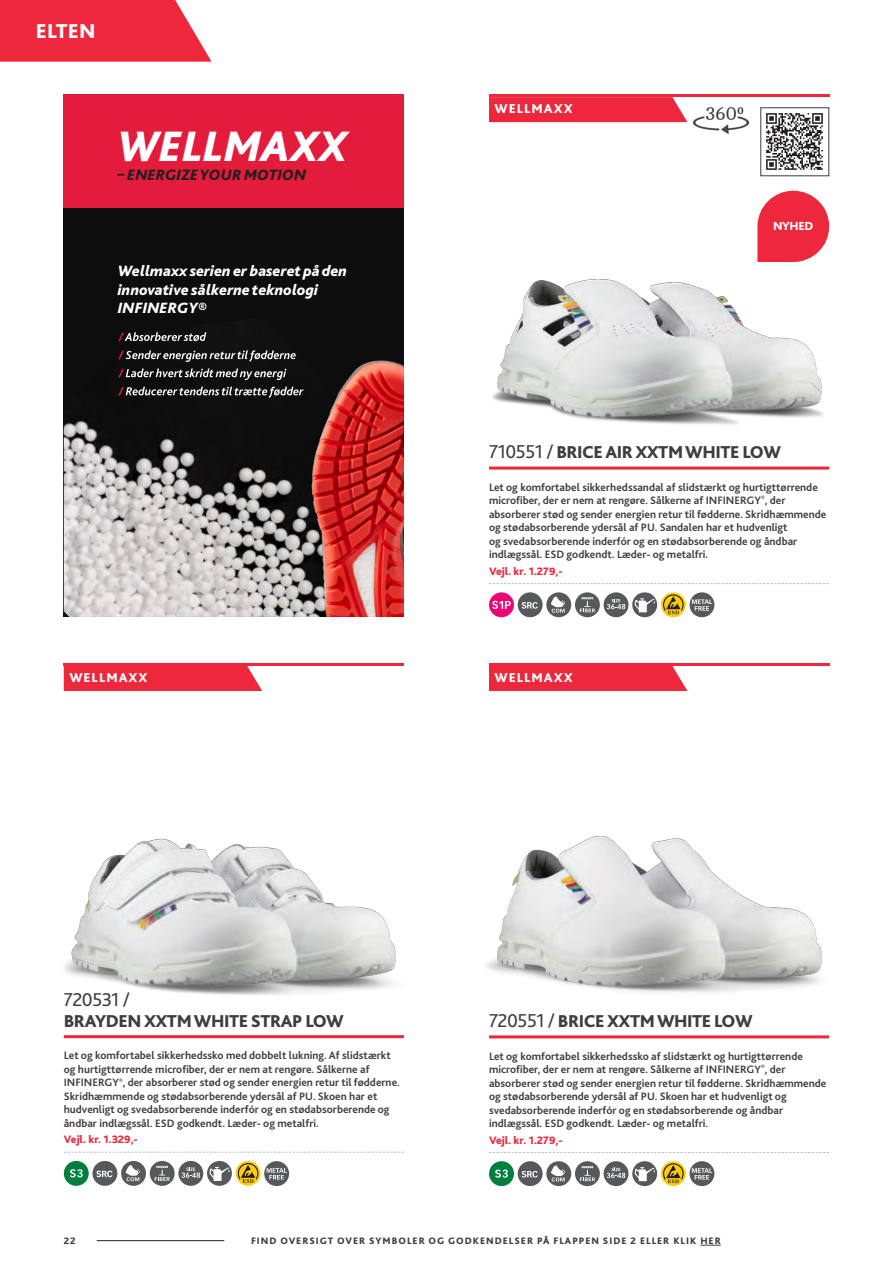
<style>
.page{position:relative;width:893px;height:1263px;background:#fff}
.page>*{position:absolute;margin:0;border:0;box-sizing:border-box;transform-origin:0 0}
.t1{font:italic 800 44.55px "Bliss 2";color:#fff}
.t2{font:800 21px "Bliss 2";letter-spacing:.01em;color:#fff}
.t3{font:19.5px "Bliss 2";letter-spacing:-.025em;color:#3e3e3f}
.t4{font:800 18px "Bliss 2";letter-spacing:-.025em;color:#3e3e3f}
.t5{font:italic 800 15.75px "Bliss 2";color:#231f20}
.t6{font:italic 800 15.6px/18.8px "Bliss 2";color:#fff}
.t7{font:800 13.5px "Bliss 2";letter-spacing:.075em;color:#fff}
.t8{font:800 12.3px "Bliss 2";letter-spacing:-.025em;color:#fff}
.t9{font:700 11.25px/13.5px "Bliss 2";color:#3e3e3f}
.t10{font:800 11.25px "Bliss 2";color:#ed283d}
.t11{font:800 9.75px "Bliss 2";letter-spacing:.1em;color:#3e3e3f}
.s1{font-weight:400;font-size:19.5px}
</style>
<div class="page">
<svg style="left:700px;top:1245px;width:21px;height:1px"></svg>
<hr style="left:97px;top:1240px;width:127px;height:1px;background:#231f20">
<svg style="left:0;top:0;width:212px;height:62px;background:#ee3b4e"></svg>
<div style="left:64px;top:94px;width:340px;height:181px;background:#e41c3b"></div>
<div style="left:64px;top:209px;width:340px;height:408px;background:#0d0d0d"></div>
<img style="left:64px;top:332px;width:154px;height:285px">
<svg style="left:118px;top:387px;width:100px;height:11px"></svg>
<svg style="left:118px;top:368px;width:100px;height:12px"></svg>
<svg style="left:118px;top:350px;width:100px;height:12px"></svg>
<svg style="left:118px;top:332px;width:88px;height:9px"></svg>
<img style="left:218px;top:350px;width:186px;height:267px">
<img style="left:63px;top:663px;width:333px;height:332px">
<hr style="left:64px;top:1035px;width:340px;height:3px;background:#ed283d">
<svg style="left:64px;top:1152px;width:340px;height:1px"></svg>
<div style="left:64px;top:1161px;width:25px;height:25px;background:#007e3d;border-radius:50%"></div>
<svg style="left:70px;top:1169px;width:13px;height:8px"></svg>
<div style="left:92px;top:1161px;width:25px;height:25px;background:#57585a;border-radius:50%"></div>
<svg style="left:96px;top:1170px;width:17px;height:7px"></svg>
<div style="left:121px;top:1161px;width:25px;height:25px;background:#57585a;border-radius:50%"></div>
<svg style="left:126px;top:1165px;width:14px;height:16px"></svg>
<div style="left:150px;top:1161px;width:25px;height:25px;background:#57585a;border-radius:50%"></div>
<svg style="left:155px;top:1166px;width:15px;height:15px"></svg>
<div style="left:178px;top:1161px;width:25px;height:25px;background:#57585a;border-radius:50%"></div>
<svg style="left:181px;top:1167px;width:19px;height:11px"></svg>
<div style="left:207px;top:1161px;width:25px;height:25px;background:#57585a;border-radius:50%"></div>
<svg style="left:209px;top:1167px;width:21px;height:14px"></svg>
<svg style="left:236px;top:1161px;width:25px;height:25px"></svg>
<svg style="left:237px;top:1163px;width:22px;height:20px"></svg>
<div style="left:64px;top:666px;width:198px;height:25px;background:#ed283d"></div>
<hr style="left:64px;top:663px;width:340px;height:3px;background:#ed283d">
<img style="left:486px;top:663px;width:344px;height:329px">
<hr style="left:489px;top:1035px;width:340px;height:3px;background:#ed283d">
<svg style="left:489px;top:1152px;width:340px;height:1px"></svg>
<div style="left:489px;top:1161px;width:25px;height:25px;background:#007e3d;border-radius:50%"></div>
<svg style="left:495px;top:1169px;width:13px;height:9px"></svg>
<div style="left:518px;top:1161px;width:25px;height:25px;background:#57585a;border-radius:50%"></div>
<svg style="left:522px;top:1171px;width:16px;height:6px"></svg>
<div style="left:546px;top:1161px;width:25px;height:25px;background:#57585a;border-radius:50%"></div>
<svg style="left:551px;top:1165px;width:14px;height:16px"></svg>
<div style="left:575px;top:1161px;width:25px;height:25px;background:#57585a;border-radius:50%"></div>
<svg style="left:580px;top:1166px;width:15px;height:15px"></svg>
<div style="left:604px;top:1161px;width:24px;height:25px;background:#57585a;border-radius:50%"></div>
<svg style="left:607px;top:1168px;width:18px;height:10px"></svg>
<svg style="left:632px;top:1161px;width:25px;height:25px"></svg>
<svg style="left:634px;top:1167px;width:22px;height:14px"></svg>
<svg style="left:661px;top:1161px;width:25px;height:25px"></svg>
<svg style="left:662px;top:1163px;width:22px;height:20px"></svg>
<svg style="left:689px;top:1161px;width:25px;height:25px"></svg>
<svg style="left:692px;top:1168px;width:20px;height:11px"></svg>
<div style="left:489px;top:666px;width:198px;height:25px;background:#ed283d"></div>
<hr style="left:489px;top:663px;width:340px;height:3px;background:#ed283d">
<img style="left:489px;top:94px;width:341px;height:331px">
<hr style="left:489px;top:467px;width:340px;height:3px;background:#ed283d">
<svg style="left:489px;top:583px;width:340px;height:1px"></svg>
<div style="left:489px;top:592px;width:25px;height:25px;background:#ed0277;border-radius:50%"></div>
<svg style="left:492px;top:601px;width:19px;height:8px"></svg>
<div style="left:518px;top:592px;width:25px;height:25px;background:#57585a;border-radius:50%"></div>
<svg style="left:522px;top:602px;width:16px;height:7px"></svg>
<div style="left:546px;top:592px;width:25px;height:25px;background:#57585a;border-radius:50%"></div>
<svg style="left:551px;top:596px;width:14px;height:17px"></svg>
<div style="left:575px;top:592px;width:25px;height:25px;background:#57585a;border-radius:50%"></div>
<svg style="left:580px;top:597px;width:15px;height:15px"></svg>
<div style="left:604px;top:592px;width:24px;height:25px;background:#57585a;border-radius:50%"></div>
<svg style="left:607px;top:599px;width:18px;height:10px"></svg>
<svg style="left:632px;top:592px;width:25px;height:25px"></svg>
<svg style="left:634px;top:598px;width:22px;height:14px"></svg>
<svg style="left:661px;top:592px;width:25px;height:25px"></svg>
<svg style="left:662px;top:594px;width:22px;height:20px"></svg>
<div style="left:689px;top:592px;width:25px;height:25px;background:#57585a;border-radius:50%"></div>
<svg style="left:692px;top:599px;width:20px;height:12px"></svg>
<svg style="left:489px;top:97px;width:198px;height:25px;background:#ed3044"></svg>
<hr style="left:489px;top:94px;width:340px;height:3px;background:#ed283d">
<svg style="left:757px;top:191px;width:72px;height:71px"></svg>
<div style="left:760px;top:214px;width:66px;height:23px;background:#ed283d"></div>
<img style="left:762px;top:109px;width:65px;height:65px">
<div style="left:760px;top:107px;width:69px;height:69px;border:1px solid #3d3d3c"></div>
<img style="left:693px;top:107px;width:55px;height:27px">
<div style="left:264px;top:1161px;width:25px;height:25px;background:#57585a;border-radius:50%"></div>
<svg style="left:267px;top:1168px;width:20px;height:11px"></svg>
<h2 class="t2" style="left:36px;top:18px;width:61px">ELTEN</h2>
<h1 class="t1" style="left:118px;top:118px;width:232px">WELLMAXX</h1>
<h3 class="t5" style="left:118px;top:165px;width:190px">– ENERGIZE YOUR MOTION</h3>
<h3 class="t6" style="left:118px;top:261px;width:231px">Wellmaxx serien er baseret på den innovative sålkerne teknologi<br>INFINERGY®</h3>
<p class="t7" style="left:69px;top:669px;width:80px">WELLMAXX</p>
<p class="t7" style="left:495px;top:100px;width:80px">WELLMAXX</p>
<p class="t8" style="left:773px;top:218px;width:42px">NYHED</p>
<h3 class="t4" style="left:489px;top:441px;width:293px"><span class="s1">710551 /</span> BRICE AIR XXTM WHITE LOW</h3>
<p class="t9" style="left:489px;top:480px;width:339px">Let og komfortabel sikkerhedssandal af slidstærkt og hurtigttørrende microfiber, der er nem at rengøre. Sålkerne af INFINERGY<sup>®</sup>, der absorberer stød og sender energien retur til fødderne. Skridhæmmende og stødabsorberende ydersål af PU. Sandalen har et hudvenligt<br>og svedabsorberende inderfór og en stødabsorberende og åndbar indlægssål. ESD godkendt. Læder- og metalfri.</p>
<p class="t10" style="left:489px;top:564px;width:75px">Vejl. kr. 1.279,-</p>
<p class="t7" style="left:495px;top:669px;width:80px">WELLMAXX</p>
<h3 class="t3" style="left:64px;top:987px;width:68px">720531 /</h3>
<h3 class="t4" style="left:64px;top:1009px;width:282px">BRAYDEN XXTM WHITE STRAP LOW</h3>
<p class="t9" style="left:64px;top:1049px;width:338px">Let og komfortabel sikkerhedssko med dobbelt lukning. Af slidstærkt og hurtigttørrende microfiber, der er nem at rengøre. Sålkerne af INFINERGY<sup>®</sup>, der absorberer stød og sender energien retur til fødderne.<br>Skridhæmmende og stødabsorberende ydersål af PU. Skoen har et hudvenligt og svedabsorberende inderfór og en stødabsorberende og åndbar indlægssål. ESD godkendt. Læder- og metalfri.</p>
<p class="t10" style="left:64px;top:1132px;width:75px">Vejl. kr. 1.329,-</p>
<h3 class="t4" style="left:489px;top:1010px;width:265px"><span class="s1">720551 /</span> BRICE XXTM WHITE LOW</h3>
<p class="t9" style="left:489px;top:1049px;width:339px">Let og komfortabel sikkerhedssko af slidstærkt og hurtigttørrende microfiber, der er nem at rengøre. Sålkerne af INFINERGY<sup>®</sup>, der absorberer stød og sender energien retur til fødderne. Skridhæmmende og stødabsorberende ydersål af PU. Skoen har et hudvenligt og svedabsorberende inderfór og en stødabsorberende og åndbar indlægssål. ESD godkendt. Læder- og metalfri.</p>
<p class="t10" style="left:489px;top:1133px;width:75px">Vejl. kr. 1.279,-</p>
<p class="t11" style="left:64px;top:1234px;width:13px">22</p>
<p class="t11" style="left:251px;top:1234px;width:471px">FIND OVERSIGT OVER SYMBOLER OG GODKENDELSER PÅ FLAPPEN SIDE 2 ELLER KLIK HER</p>
</div>
